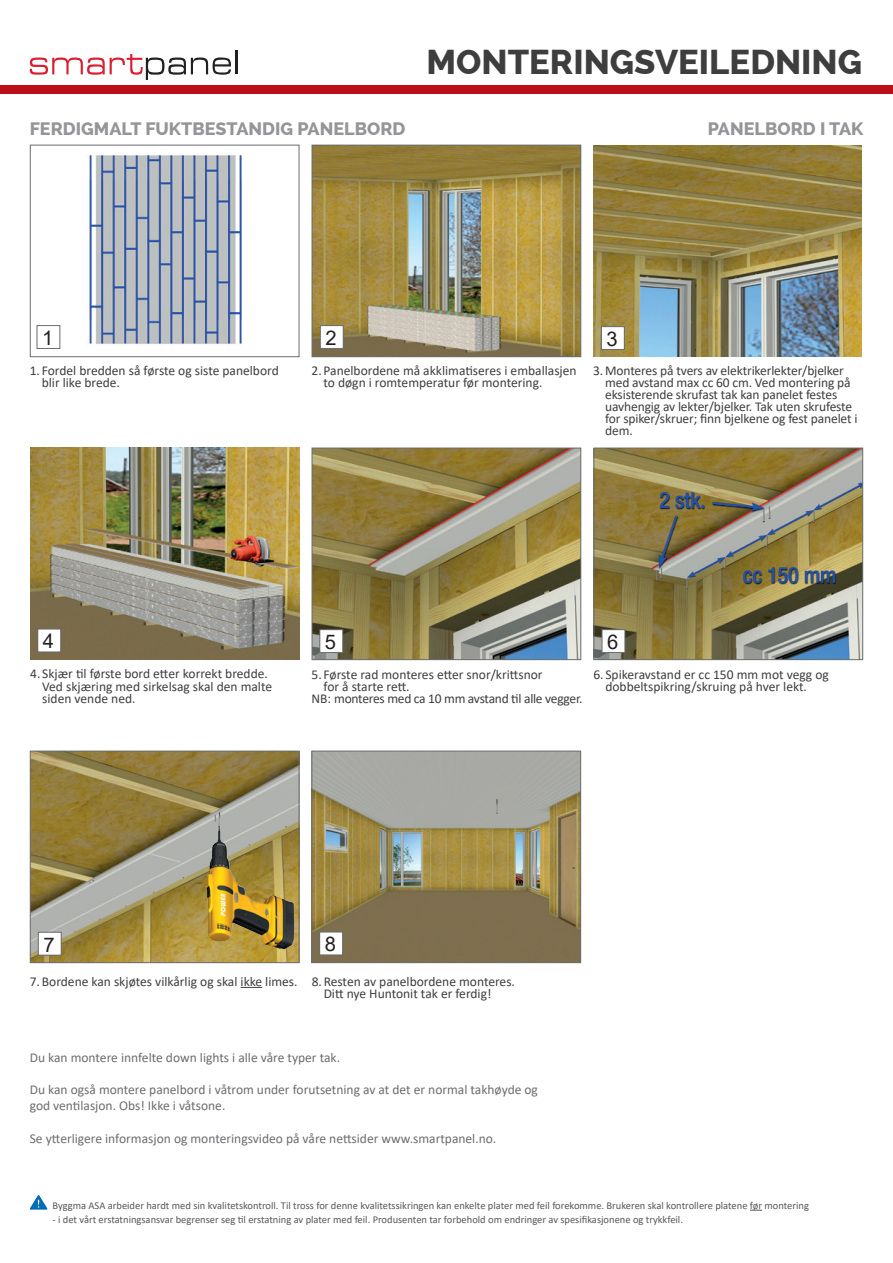
<style>
.page{position:relative;width:893px;height:1263px;background:#fff}
.page>*{position:absolute;margin:0;border:0;box-sizing:border-box;transform-origin:0 0}
.t1{font:800 34.5px "Raleway";color:#3e3e3f}
.t2{font:20.1px "Arial";color:#231f20}
.t3{font:800 18px "Raleway";color:#939598}
.t4{font:13.5px/12.1px "Calibri";letter-spacing:-.01em;color:#3e3e3f}
.t5{font:13.5px/16.2px "Calibri";color:#6c6d70}
.t6{font:10.5px "Calibri";color:#57585a}
</style>
<div class="page">
<div style="left:0;top:85px;width:893px;height:9px;background:#bb1018"></div>
<img style="left:60px;top:154px;width:182px;height:195px">
<div style="left:30px;top:145px;width:270px;height:212px;border:1px solid #6c6d70"></div>
<div style="left:36px;top:325px;width:24px;height:24px;border:1px solid #6c6d70"></div>
<img style="left:31px;top:447px;width:269px;height:212px">
<div style="left:38px;top:629px;width:23px;height:23px;background:#fff"></div>
<div style="left:37px;top:628px;width:24px;height:24px;border:1px solid #6c6d70"></div>
<img style="left:593px;top:145px;width:269px;height:212px">
<div style="left:601px;top:327px;width:23px;height:22px;background:#fff"></div>
<div style="left:601px;top:326px;width:24px;height:24px;border:1px solid #6c6d70"></div>
<img style="left:595px;top:449px;width:266px;height:209px">
<div style="left:593px;top:447px;width:270px;height:213px;border:1px solid #6c6d70"></div>
<div style="left:602px;top:630px;width:23px;height:22px;background:#fff"></div>
<div style="left:601px;top:629px;width:24px;height:24px;border:1px solid #6c6d70"></div>
<img style="left:314px;top:449px;width:265px;height:209px">
<div style="left:312px;top:447px;width:269px;height:213px;border:1px solid #6c6d70"></div>
<div style="left:320px;top:630px;width:23px;height:22px;background:#fff"></div>
<div style="left:319px;top:629px;width:24px;height:24px;border:1px solid #6c6d70"></div>
<img style="left:314px;top:147px;width:265px;height:208px">
<div style="left:312px;top:145px;width:269px;height:212px;border:1px solid #6c6d70"></div>
<div style="left:320px;top:326px;width:23px;height:22px;background:#fff"></div>
<div style="left:320px;top:325px;width:24px;height:24px;border:1px solid #6c6d70"></div>
<svg style="left:29px;top:1195px;width:19px;height:15px"></svg>
<svg style="left:750px;top:1210px;width:12px;height:1px"></svg>
<svg style="left:30px;top:54px;width:201px;height:26px"></svg>
<hr style="left:235px;top:51px;width:3px;height:23px;background:#231f20">
<img style="left:313px;top:752px;width:266px;height:209px">
<div style="left:311px;top:750px;width:270px;height:213px;border:1px solid #6c6d70"></div>
<div style="left:320px;top:932px;width:23px;height:23px;background:#fff"></div>
<div style="left:319px;top:931px;width:24px;height:24px;border:1px solid #6c6d70"></div>
<svg style="left:241px;top:987px;width:21px;height:1px"></svg>
<img style="left:32px;top:752px;width:266px;height:209px">
<div style="left:30px;top:750px;width:270px;height:213px;border:1px solid #6c6d70"></div>
<div style="left:38px;top:932px;width:23px;height:23px;background:#fff"></div>
<div style="left:38px;top:932px;width:24px;height:24px;border:1px solid #6c6d70"></div>
<img style="left:206px;top:812px;width:88px;height:137px">
<svg style="left:496px;top:799px;width:2px;height:14px"></svg>
<h3 class="t3" style="left:30px;top:118px;width:377px">FERDIGMALT FUKTBESTANDIG PANELBORD</h3>
<h1 class="t1" style="left:427px;top:43px;width:437px">MONTERINGSVEILEDNING</h1>
<h3 class="t3" style="left:708px;top:118px;width:157px">PANELBORD I TAK</h3>
<h2 class="t2" style="left:42px;top:324px;width:13px">1</h2>
<p class="t4" style="left:42px;top:364px;width:239px;text-indent:-12px">1. Fordel bredden så første og siste panelbord blir like brede.</p>
<h2 class="t2" style="left:325px;top:324px;width:13px">2</h2>
<p class="t4" style="left:324px;top:364px;width:255px;text-indent:-12px">2. Panelbordene må akklimatiseres i emballasjen to døgn i romtemperatur før montering.</p>
<h2 class="t2" style="left:606px;top:325px;width:13px">3</h2>
<p class="t4" style="left:605px;top:364px;width:254px;text-indent:-12px">3.Monteres på tvers av elektrikerlekter/bjelker med avstand max cc 60 cm. Ved montering på eksisterende skrufast tak kan panelet festes uavhengig av lekter/bjelker. Tak uten skrufeste for spiker/skruer; finn bjelkene og fest panelet i dem.</p>
<h2 class="t2" style="left:43px;top:627px;width:13px">4</h2>
<p class="t4" style="left:42px;top:667px;width:231px;text-indent:-12px">4. Skjær til første bord etter korrekt bredde.<br>Ved skjæring med sirkelsag skal den malte siden vende ned.</p>
<h2 class="t2" style="left:325px;top:628px;width:13px">5</h2>
<p class="t4" style="left:311px;top:668px;width:233px">5. Første rad monteres etter snor/krittsnor</p>
<p class="t4" style="left:323px;top:680px;width:88px">for å starte rett.</p>
<p class="t4" style="left:311px;top:692px;width:272px">NB: monteres med ca 10 mm avstand til alle vegger.</p>
<h2 class="t2" style="left:607px;top:628px;width:13px">6</h2>
<p class="t4" style="left:605px;top:668px;width:225px;text-indent:-12px">6. Spikeravstand er cc 150 mm mot vegg og dobbeltspikring/skruing på hver lekt.</p>
<h2 class="t2" style="left:43px;top:930px;width:13px">7</h2>
<p class="t4" style="left:30px;top:975px;width:269px">7. Bordene kan skjøtes vilkårlig og skal ikke limes.</p>
<h2 class="t2" style="left:325px;top:930px;width:13px">8</h2>
<p class="t4" style="left:324px;top:975px;width:193px;text-indent:-12px">8.Resten av panelbordene monteres.<br>Ditt nye Huntonit tak er ferdig!</p>
<p class="t5" style="left:30px;top:1049px;width:312px">Du kan montere innfelte down lights i alle våre typer tak.</p>
<p class="t5" style="left:30px;top:1081px;width:510px">Du kan også montere panelbord i våtrom under forutsetning av at det er normal takhøyde og god ventilasjon. Obs! Ikke i våtsone.</p>
<p class="t5" style="left:30px;top:1130px;width:468px">Se ytterligere informasjon og monteringsvideo på våre nettsider www.smartpanel.no.</p>
<p class="t6" style="left:53px;top:1198px;width:758px">Byggma ASA arbeider hardt med sin kvalitetskontroll. Til tross for denne kvalitetssikringen kan enkelte plater med feil forekomme. Brukeren skal kontrollere platene før montering</p>
<p class="t6" style="left:53px;top:1212px;width:632px">- i det vårt erstatningsansvar begrenser seg til erstatning av plater med feil. Produsenten tar forbehold om endringer av spesifikasjonene og trykkfeil.</p>
</div>
